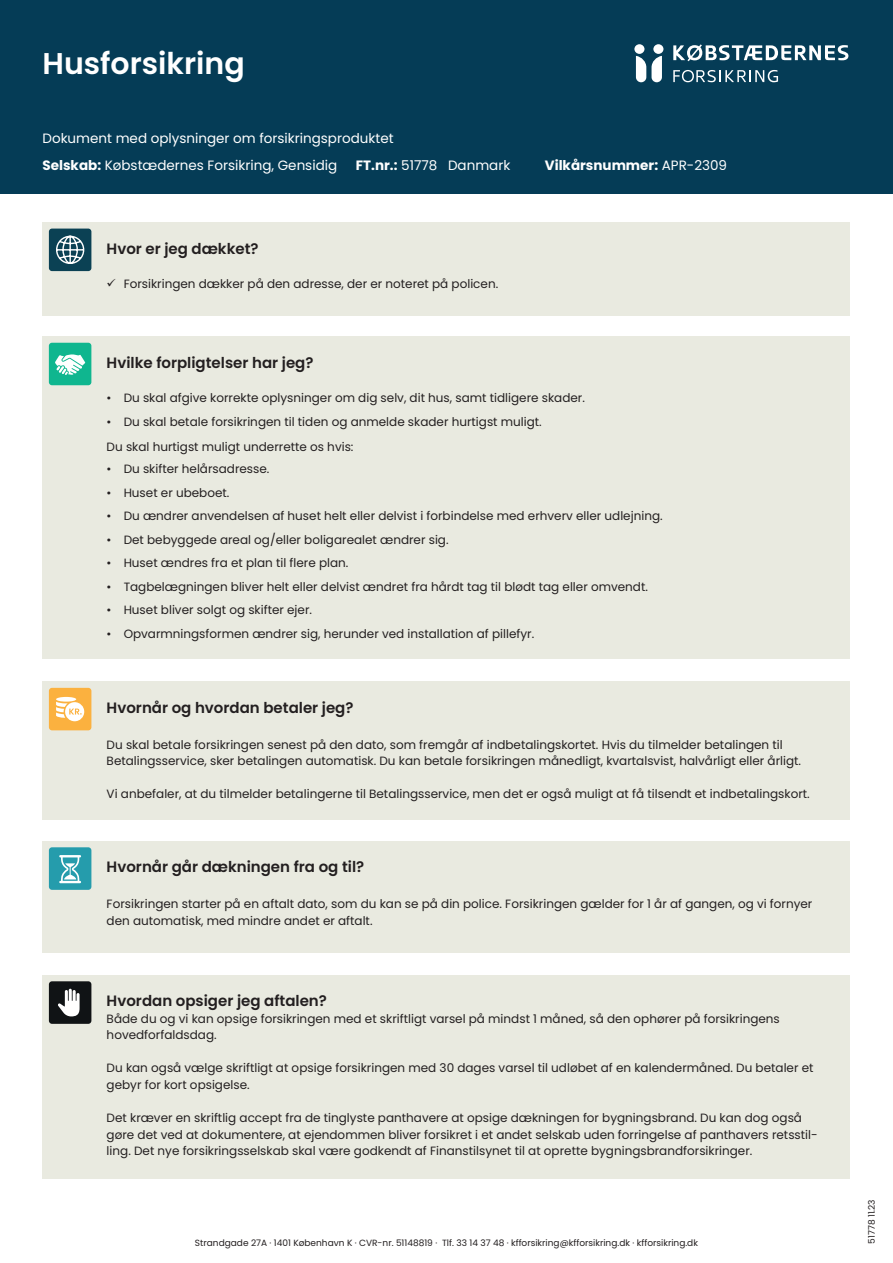
<style>
.page{position:relative;width:893px;height:1263px;background:#fff}
.page>*{position:absolute;margin:0;border:0;box-sizing:border-box;transform-origin:0 0}
.t1{font:600 30px "Poppins";color:#fff}
.Mellemrubrik{font:600 15px "Poppins";color:#231f20}
.t2{font:13.5px "Poppins";color:#fff}
.t3{font:700 13.5px "Poppins";color:#fff}
.Brødtekst{font:12px/16.5px "Poppins";color:#231f20}
.t4{font:9px "Poppins";color:#231f20}
.s1{font-weight:700}
.s2{font-weight:400}
</style>
<div class="page">
<div style="left:0;top:0;width:893px;height:193px;background:#053c56"></div>
<svg style="left:673px;top:70px;width:105px;height:12px"></svg>
<svg style="left:673px;top:44px;width:176px;height:17px"></svg>
<div style="left:653px;top:44px;width:10px;height:10px;background:#fff;border-radius:50%"></div>
<div style="left:634px;top:44px;width:11px;height:10px;background:#fff;border-radius:50%"></div>
<svg style="left:636px;top:56px;width:26px;height:26px"></svg>
<div style="left:43px;top:222px;width:807px;height:93px;background:#e9eae0"></div>
<div style="left:43px;top:336px;width:807px;height:323px;background:#e9eae0"></div>
<div style="left:43px;top:841px;width:807px;height:112px;background:#e9eae0"></div>
<div style="left:43px;top:681px;width:807px;height:139px;background:#e9eae0"></div>
<div style="left:43px;top:975px;width:807px;height:204px;background:#e9eae0"></div>
<div style="left:49px;top:229px;width:42px;height:42px;background:#0b4154;border-radius:3px"></div>
<svg style="left:56px;top:235px;width:29px;height:29px"></svg>
<div style="left:49px;top:343px;width:42px;height:42px;background:#0fb68f;border-radius:3px"></div>
<svg style="left:55px;top:354px;width:30px;height:21px"></svg>
<div style="left:49px;top:847px;width:42px;height:43px;background:#259cac;border-radius:3px"></div>
<svg style="left:59px;top:855px;width:22px;height:28px"></svg>
<div style="left:49px;top:688px;width:42px;height:42px;background:#fbb13f;border-radius:3px"></div>
<div style="left:56px;top:697px;width:20px;height:5px;background:#fff;border-radius:50%"></div>
<div style="left:65px;top:702px;width:19px;height:19px;background:#fff;border-radius:50%"></div>
<svg style="left:56px;top:702px;width:26px;height:16px"></svg>
<div style="left:49px;top:981px;width:42px;height:43px;background:#101315;border-radius:3px"></div>
<svg style="left:58px;top:989px;width:22px;height:27px"></svg>
<h1 class="t1" style="left:43px;top:46px;width:204px">Husforsikring</h1>
<p class="t2" style="left:43px;top:131px;width:353px">Dokument med oplysninger om forsikringsproduktet</p>
<p class="t2" style="left:43px;top:157px;width:296px"><span class="s1">Selskab:</span> Købstædernes Forsikring, Gensidig</p>
<p class="t2" style="left:356px;top:157px;width:156px"><span class="s1">FT.nr.:</span> 51778 Danmark</p>
<p class="Mellemrubrik" style="left:107px;top:240px;width:153px">Hvor er jeg dækket?</p>
<p class="Brødtekst" style="left:124px;top:276px;width:376px">Forsikringen dækker på den adresse, der er noteret på policen.</p>
<p class="t3" style="left:545px;top:157px;width:184px">Vilkårsnummer: <span class="s2">APR-2309</span></p>
<p class="Mellemrubrik" style="left:107px;top:354px;width:208px">Hvilke forpligtelser har jeg?</p>
<p class="Brødtekst" style="left:107px;top:390px;width:480px">• Du skal afgive korrekte oplysninger om dig selv, dit hus, samt tidligere skader.</p>
<p class="Brødtekst" style="left:107px;top:413px;width:437px">• Du skal betale forsikringen til tiden og anmelde skader hurtigst muligt.</p>
<p class="Brødtekst" style="left:107px;top:438px;width:248px">Du skal hurtigst muligt underrette os hvis:</p>
<p class="Brødtekst" style="left:107px;top:461px;width:164px">• Du skifter helårsadresse.</p>
<p class="Brødtekst" style="left:107px;top:484px;width:124px">• Huset er ubeboet.</p>
<p class="Brødtekst" style="left:107px;top:508px;width:557px">• Du ændrer anvendelsen af huset helt eller delvist i forbindelse med erhverv eller udlejning.</p>
<p class="Brødtekst" style="left:107px;top:531px;width:343px">• Det bebyggede areal og/eller boligarealet ændrer sig.</p>
<p class="Brødtekst" style="left:107px;top:555px;width:243px">• Huset ændres fra et plan til flere plan.</p>
<p class="Brødtekst" style="left:107px;top:578px;width:543px">• Tagbelægningen bliver helt eller delvist ændret fra hårdt tag til blødt tag eller omvendt.</p>
<p class="Brødtekst" style="left:107px;top:602px;width:207px">• Huset bliver solgt og skifter ejer.</p>
<p class="Brødtekst" style="left:107px;top:625px;width:429px">• Opvarmningsformen ændrer sig, herunder ved installation af pillefyr.</p>
<p class="Mellemrubrik" style="left:107px;top:699px;width:248px">Hvornår og hvordan betaler jeg?</p>
<p class="Brødtekst" style="left:107px;top:736px;width:696px">Du skal betale forsikringen senest på den dato, som fremgår af indbetalingskortet. Hvis du tilmelder betalingen til<br>Betalingsservice, sker betalingen automatisk. Du kan betale forsikringen månedligt, kvartalsvist, halvårligt eller årligt.</p>
<p class="Brødtekst" style="left:107px;top:786px;width:705px">Vi anbefaler, at du tilmelder betalingerne til Betalingsservice, men det er også muligt at få tilsendt et indbetalingskort.</p>
<p class="Mellemrubrik" style="left:107px;top:858px;width:259px">Hvornår går dækningen fra og til?</p>
<p class="Brødtekst" style="left:107px;top:896px;width:707px">Forsikringen starter på en aftalt dato, som du kan se på din police. Forsikringen gælder for 1 år af gangen, og vi fornyer den automatisk, med mindre andet er aftalt.</p>
<p class="Mellemrubrik" style="left:107px;top:992px;width:222px">Hvordan opsiger jeg aftalen?</p>
<p class="Brødtekst" style="left:107px;top:1010px;width:675px">Både du og vi kan opsige forsikringen med et skriftligt varsel på mindst 1 måned, så den ophører på forsikringens hovedforfaldsdag.</p>
<p class="Brødtekst" style="left:107px;top:1060px;width:708px">Du kan også vælge skriftligt at opsige forsikringen med 30 dages varsel til udløbet af en kalendermåned. Du betaler et gebyr for kort opsigelse.</p>
<p class="Brødtekst" style="left:107px;top:1109px;width:713px">Det kræver en skriftlig accept fra de tinglyste panthavere at opsige dækningen for bygningsbrand. Du kan dog også gøre det ved at dokumentere, at ejendommen bliver forsikret i et andet selskab uden forringelse af panthavers retsstil&shy;ling. Det nye forsikringsselskab skal være godkendt af Finanstilsynet til at oprette bygningsbrandforsikringer.</p>
<p class="t4" style="left:195px;top:1237px;width:505px">Strandgade 27A · 1401 København K · CVR-nr. 51148819 · Tlf. 33 14 37 48 · kfforsikring@kfforsikring.dk · kfforsikring.dk</p>
<p class="t4" style="left:866px;top:1244px;width:46px;rotate:-90deg">51778 11.23</p>
</div>
